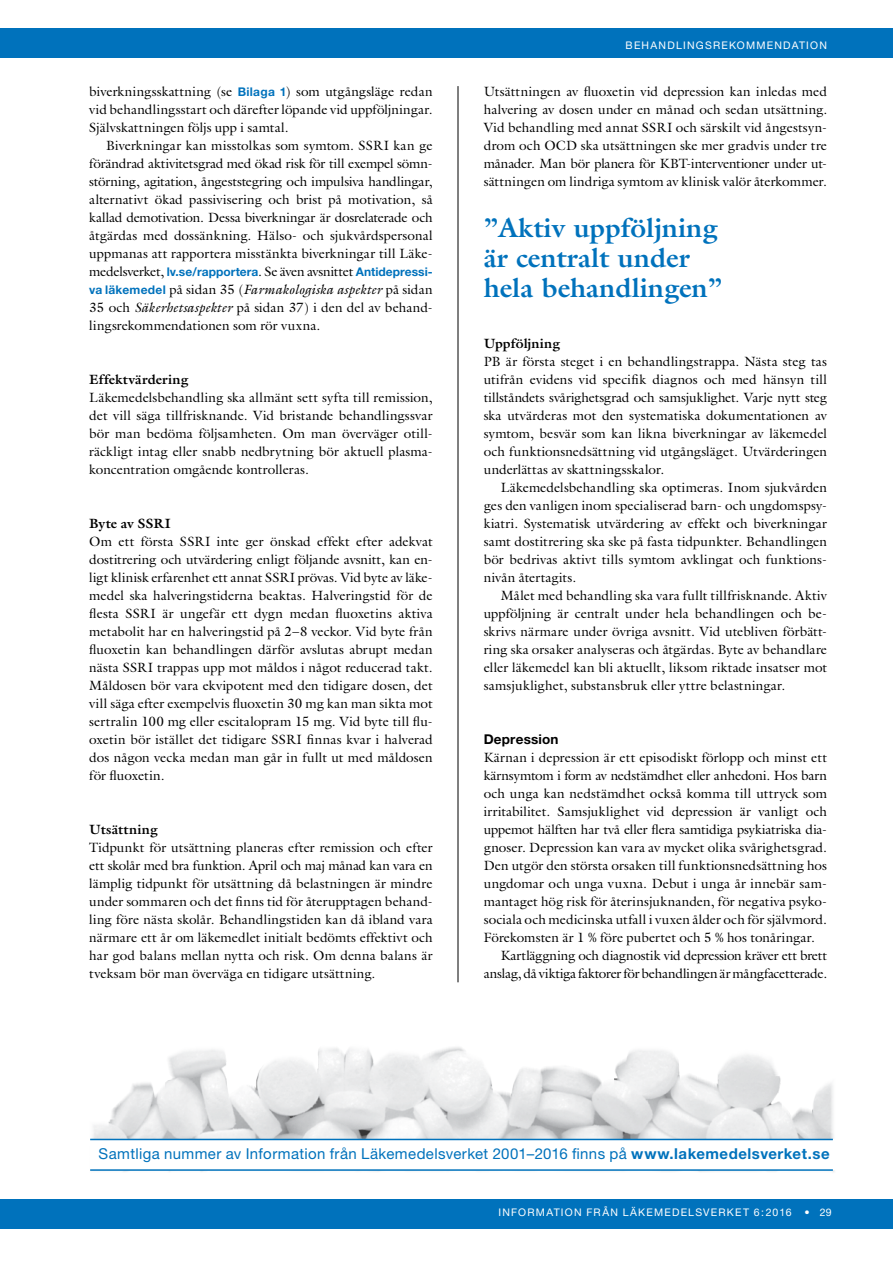
<style>
.page{position:relative;width:893px;height:1263px;background:#fff}
.page>*{position:absolute;margin:0;border:0;box-sizing:border-box;transform-origin:0 0}
.t1{font:700 27px/30px "Galliard LT";color:#0072bc}
.t2{font:15px "Helvetica Neue";letter-spacing:.025em;color:#0072bc}
.t3{font:13.5px/18px "Galliard LT";letter-spacing:.005em;color:#000;text-align:justify}
.t4{font:13.5px "Galliard LT";letter-spacing:-.015em;color:#000}
.t5{font:13.5px "Galliard LT";letter-spacing:-.02em;color:#000}
.t6{font:700 13.5px "Galliard LT";letter-spacing:.01em;color:#000}
.t7{font:700 13.5px "Helvetica Neue";letter-spacing:.015em;color:#000}
.t8{font:10.5px "Helvetica Neue";letter-spacing:.115em;color:#fff}
.s1{font-family:"Helvetica Neue";font-weight:700;font-size:12px;color:#0072bc}
.s2{font-style:italic}
.s3{font-weight:700}
</style>
<div class="page">
<div style="left:0;top:1199px;width:893px;height:30px;background:#0072bc"></div>
<div style="left:0;top:28px;width:893px;height:30px;background:#0072bc"></div>
<hr style="left:458px;top:86px;width:1px;height:896px;background:#000">
<img style="left:90px;top:1047px;width:745px;height:125px">
<div style="left:90px;top:1139px;width:751px;height:31px;background:#fff"></div>
<hr style="left:90px;top:1169px;width:743px;height:2px;background:#0072bc">
<hr style="left:90px;top:1139px;width:743px;height:1px;background:#0072bc">
<p class="t3" style="left:89px;top:82px;width:345px">biverkningsskattning (se <span class="s1">Bilaga 1</span>) som utgångsläge redan vid behandlingsstart och därefter löpande vid uppföljningar.<br>Självskattningen följs upp i samtal.</p>
<p class="t3" style="left:89px;top:136px;width:345px;text-align:left;text-indent:17px">Biverkningar kan misstolkas som symtom. SSRI kan ge förändrad aktivitetsgrad med ökad risk för till exempel sömn&shy;störning, agitation, ångeststegring och impulsiva handlingar, alternativt ökad passivisering och brist på motivation, så kallad demotivation. Dessa biverkningar är dosrelaterade och åtgärdas med dossänkning. Hälso- och sjukvårdspersonal uppmanas att rapportera misstänkta biverkningar till Läke&shy;medelsverket, <span class="s1">lv.se/rapportera</span>. Se även avsnittet <span class="s1">Antidepressi&shy;va läkemedel</span> på sidan 35 (<span class="s2">Farmakologiska aspekter</span> på sidan 35 och <span class="s2">Säkerhetsaspekter</span> på sidan 37) i den del av behand&shy;lingsrekommendationen som rör vuxna.</p>
<p class="t6" style="left:89px;top:370px;width:100px">Effektvärdering</p>
<p class="t3" style="left:89px;top:388px;width:345px">Läkemedelsbehandling ska allmänt sett syfta till remission, det vill säga tillfrisknande. Vid bristande behandlingssvar bör man bedöma följsamheten. Om man överväger otill&shy;räckligt intag eller snabb nedbrytning bör aktuell plasma&shy;koncentration omgående kontrolleras.</p>
<p class="t6" style="left:89px;top:514px;width:83px">Byte av SSRI</p>
<p class="t3" style="left:89px;top:532px;width:345px">Om ett första SSRI inte ger önskad effekt efter adekvat dostitrering och utvärdering enligt följande avsnitt, kan en&shy;ligt klinisk erfarenhet ett annat SSRI prövas. Vid byte av läke&shy;medel ska halveringstiderna beaktas. Halveringstid för de flesta SSRI är ungefär ett dygn medan fluoxetins aktiva metabolit har en halveringstid på 2–8 veckor. Vid byte från fluoxetin kan behandlingen därför avslutas abrupt medan nästa SSRI trappas upp mot måldos i något reducerad takt.<br>Måldosen bör vara ekvipotent med den tidigare dosen, det vill säga efter exempelvis fluoxetin 30 mg kan man sikta mot sertralin 100 mg eller escitalopram 15 mg. Vid byte till flu&shy;oxetin bör istället det tidigare SSRI finnas kvar i halverad dos någon vecka medan man går in fullt ut med måldosen för fluoxetin.</p>
<p class="t6" style="left:89px;top:820px;width:70px">Utsättning</p>
<p class="t3" style="left:89px;top:838px;width:345px">Tidpunkt för utsättning planeras efter remission och efter ett skolår med bra funktion. April och maj månad kan vara en lämplig tidpunkt för utsättning då belastningen är mindre under sommaren och det finns tid för återupptagen behand&shy;ling före nästa skolår. Behandlingstiden kan då ibland vara närmare ett år om läkemedlet initialt bedömts effektivt och har god balans mellan nytta och risk. Om denna balans är tveksam bör man överväga en tidigare utsättning.</p>
<p class="t8" style="left:626px;top:39px;width:203px">BEHANDLINGSREKOMMENDATION</p>
<p class="t3" style="left:484px;top:82px;width:345px">Utsättningen av fluoxetin vid depression kan inledas med halvering av dosen under en månad och sedan utsättning.<br>Vid behandling med annat SSRI och särskilt vid ångestsyn&shy;drom och OCD ska utsättningen ske mer gradvis under tre månader. Man bör planera för KBT-interventioner under ut&shy;sättningen om lindriga symtom av klinisk valör återkommer.</p>
<h1 class="t1" style="left:484px;top:212px;width:240px">”Aktiv uppföljning är centralt under hela behandlingen”</h1>
<p class="t6" style="left:484px;top:334px;width:78px">Uppföljning</p>
<p class="t3" style="left:484px;top:352px;width:345px">PB är första steget i en behandlingstrappa. Nästa steg tas utifrån evidens vid specifik diagnos och med hänsyn till tillståndets svårighetsgrad och samsjuklighet. Varje nytt steg ska utvärderas mot den systematiska dokumentationen av symtom, besvär som kan likna biverkningar av läkemedel och funktionsnedsättning vid utgångsläget. Utvärderingen underlättas av skattningsskalor.</p>
<p class="t3" style="left:484px;top:478px;width:345px;text-align:left;text-indent:17px">Läkemedelsbehandling ska optimeras. Inom sjukvården ges den vanligen inom specialiserad barn- och ungdomspsy&shy;kiatri. Systematisk utvärdering av effekt och biverkningar samt dostitrering ska ske på fasta tidpunkter. Behandlingen bör bedrivas aktivt tills symtom avklingat och funktions&shy;nivån återtagits.</p>
<p class="t3" style="left:484px;top:586px;width:345px;text-indent:17px">Målet med behandling ska vara fullt tillfrisknande. Aktiv uppföljning är centralt under hela behandlingen och be&shy;skrivs närmare under övriga avsnitt. Vid utebliven förbätt&shy;ring ska orsaker analyseras och åtgärdas. Byte av behandlare eller läkemedel kan bli aktuellt, liksom riktade insatser mot samsjuklighet, substansbruk eller yttre belastningar.</p>
<p class="t7" style="left:484px;top:730px;width:76px">Depression</p>
<p class="t3" style="left:484px;top:748px;width:345px">Kärnan i depression är ett episodiskt förlopp och minst ett</p>
<p class="t4" style="left:484px;top:766px;width:345px">kärnsymtom i form av nedstämdhet eller anhedoni. Hos barn</p>
<p class="t3" style="left:484px;top:784px;width:345px">och unga kan nedstämdhet också komma till uttryck som</p>
<p class="t3" style="left:484px;top:802px;width:345px">irritabilitet. Samsjuklighet vid depression är vanligt och</p>
<p class="t4" style="left:484px;top:820px;width:345px">uppemot hälften har två eller flera samtidiga psykiatriska dia-</p>
<p class="t3" style="left:484px;top:838px;width:345px">gnoser. Depression kan vara av mycket olika svårighetsgrad.</p>
<p class="t3" style="left:484px;top:856px;width:345px">Den utgör den största orsaken till funktionsnedsättning hos</p>
<p class="t3" style="left:484px;top:874px;width:345px">ungdomar och unga vuxna. Debut i unga år innebär sam-</p>
<p class="t3" style="left:484px;top:892px;width:345px">mantaget hög risk för återinsjuknanden, för negativa psyko-</p>
<p class="t3" style="left:484px;top:910px;width:345px">sociala och medicinska utfall i vuxen ålder och för självmord.</p>
<p class="t3" style="left:484px;top:928px;width:333px">Förekomsten är 1 % före pubertet och 5 % hos tonåringar.</p>
<p class="t5" style="left:501px;top:946px;width:328px">Kartläggning och diagnostik vid depression kräver ett brett</p>
<p class="t4" style="left:484px;top:964px;width:345px">anslag, då viktiga faktorer för behandlingen är mångfacetterade.</p>
<p class="t2" style="left:99px;top:1145px;width:732px">Samtliga nummer av Information från Läkemedelsverket 2001–2016 finns på <span class="s3">www.lakemedelsverket.se</span></p>
<p class="t8" style="left:498px;top:1206px;width:335px">INFORMATION FRÅN LÄKEMEDELSVERKET 6:2016 • 29</p>
</div>
